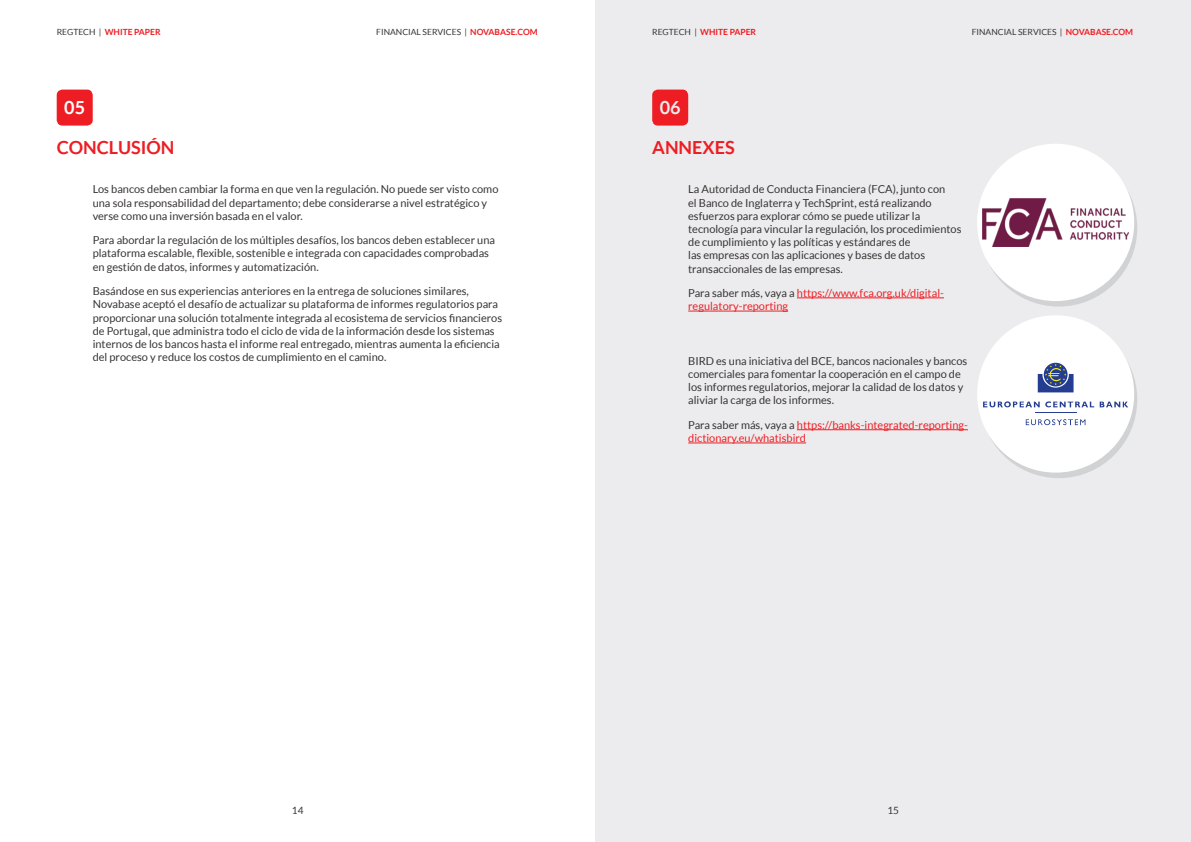
<style>
.page{position:relative;width:1191px;height:842px;background:#fff}
.page>*{position:absolute;margin:0;border:0;box-sizing:border-box;transform-origin:0 0}
.Subtitles{font:700 18px "Lato";color:#ee1d23}
.Subtitles-2{font:700 18px "Lato";color:#fff}
.Subtitles-3{font:700 18px "Lato";color:#ececee}
.Text{font:11px/13.2px "Lato";color:#363232}
.Text-2{font:11px/13.2px "Lato";color:#ee1d23}
.t1{font:10px "Lato";color:#363232}
.t2{font:8.5px "Lato";color:#363232}
.t3{font:700 8.5px "Lato";color:#ee1d23}
.s1{font-weight:400;color:#363232}
.s2{font-weight:700;color:#ee1d23}
.s3{color:#363232}
</style>
<div class="page">
<div style="left:595px;top:0;width:596px;height:842px;background:#ececee"></div>
<div style="left:980px;top:149px;width:157px;height:158px;background:#d1d2d4;border-radius:50%"></div>
<div style="left:980px;top:321px;width:157px;height:157px;background:#d1d2d4;border-radius:50%"></div>
<div style="left:57px;top:90px;width:36px;height:36px;background:#ee1d23;border-radius:6px"></div>
<div style="left:652px;top:90px;width:36px;height:36px;background:#ee1d23;border-radius:6px"></div>
<hr style="left:797px;top:429px;width:171px;height:1px;background:#ee1d23">
<hr style="left:688px;top:443px;width:118px;height:1px;background:#ee1d23">
<hr style="left:797px;top:297px;width:147px;height:1px;background:#ee1d23">
<hr style="left:688px;top:311px;width:100px;height:1px;background:#ee1d23">
<div style="left:977px;top:144px;width:157px;height:157px;background:#fff;border-radius:50%"></div>
<div style="left:977px;top:315px;width:157px;height:158px;background:#fff;border-radius:50%"></div>
<svg style="left:1037px;top:364px;width:36px;height:28px"></svg>
<hr style="left:1034px;top:413px;width:42px;height:1px;background:#243d91">
<svg style="left:983px;top:401px;width:56px;height:6px"></svg>
<svg style="left:1045px;top:401px;width:83px;height:6px"></svg>
<svg style="left:1025px;top:419px;width:60px;height:6px"></svg>
<img style="left:982px;top:199px;width:146px;height:47px">
<p class="t3" style="left:57px;top:27px;width:105px"><span class="s1">REGTECH |</span> WHITE PAPER</p>
<p class="t2" style="left:376px;top:28px;width:163px">FINANCIAL SERVICES | <span class="s2">NOVABASE.COM</span></p>
<p class="t3" style="left:652px;top:27px;width:105px"><span class="s1">REGTECH |</span> WHITE PAPER</p>
<p class="t2" style="left:971px;top:28px;width:163px">FINANCIAL SERVICES | <span class="s2">NOVABASE.COM</span></p>
<p class="Subtitles-2" style="left:64px;top:97px;width:22px">05</p>
<p class="Subtitles-3" style="left:660px;top:97px;width:22px">06</p>
<p class="Subtitles" style="left:57px;top:137px;width:119px">CONCLUSIÓN</p>
<p class="Subtitles" style="left:652px;top:137px;width:84px">ANNEXES</p>
<p class="Text" style="left:93px;top:183px;width:407px">Los bancos deben cambiar la forma en que ven la regulación. No puede ser visto como una sola responsabilidad del departamento; debe considerarse a nivel estratégico y verse como una inversión basada en el valor.</p>
<p class="Text" style="left:93px;top:234px;width:404px">Para abordar la regulación de los múltiples desafíos, los bancos deben establecer una plataforma escalable, flexible, sostenible e integrada con capacidades comprobadas en gestión de datos, informes y automatización.</p>
<p class="Text" style="left:93px;top:285px;width:411px">Basándose en sus experiencias anteriores en la entrega de soluciones similares, Novabase aceptó el desafío de actualizar su plataforma de informes regulatorios para proporcionar una solución totalmente integrada al ecosistema de servicios financieros de Portugal, que administra todo el ciclo de vida de la información desde los sistemas internos de los bancos hasta el informe real entregado, mientras aumenta la eficiencia del proceso y reduce los costos de cumplimiento en el camino.</p>
<p class="Text" style="left:688px;top:183px;width:275px">La Autoridad de Conducta Financiera (FCA), junto con<br>el Banco de Inglaterra y TechSprint, está realizando esfuerzos para explorar cómo se puede utilizar la tecnología para vincular la regulación, los procedimientos de cumplimiento y las políticas y estándares de<br>las empresas con las aplicaciones y bases de datos transaccionales de las empresas.</p>
<p class="Text-2" style="left:688px;top:286px;width:257px"><span class="s3">Para saber más, vaya a</span> https://www.fca.org.uk/digital&shy;regulatory-reporting</p>
<p class="Text" style="left:688px;top:354px;width:281px">BIRD es una iniciativa del BCE, bancos nacionales y bancos comerciales para fomentar la cooperación en el campo de los informes regulatorios, mejorar la calidad de los datos y aliviar la carga de los informes.</p>
<p class="Text-2" style="left:688px;top:418px;width:281px"><span class="s3">Para saber más, vaya a</span> https://banks-integrated-reporting&shy;dictionary.eu/whatisbird</p>
<p class="t1" style="left:292px;top:805px;width:13px">14</p>
<p class="t1" style="left:887px;top:805px;width:13px">15</p>
</div>
